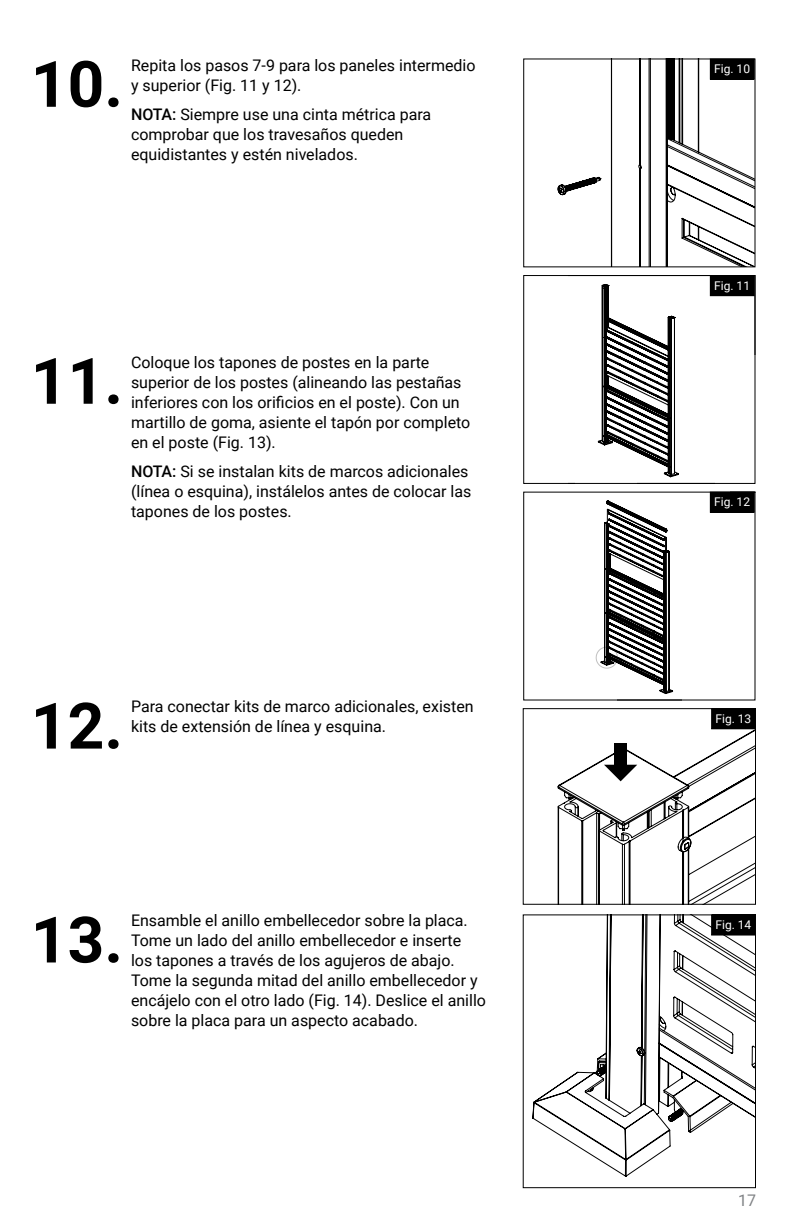
<style>
.page{position:relative;width:792px;height:1224px;background:#fff}
.page>*{position:absolute;margin:0;border:0;box-sizing:border-box;transform-origin:0 0}
.t1{font:700 64px "Roboto";color:#000}
.t2{font:16px/20px "Roboto";color:#000}
.t3{font:16px "Arial";color:#000}
.t4{font:16px "Roboto";color:#808285}
.t5{font:12px "Roboto";color:#fff}
.s1{font-weight:500}
</style>
<div class="page">
<hr style="left:791px;top:59px;width:1px;height:208px;background:#000">
<svg style="left:557px;top:60px;width:197px;height:205px"></svg>
<div style="left:523px;top:58px;width:233px;height:209px;border:1px solid #000"></div>
<hr style="left:791px;top:276px;width:1px;height:207px;background:#000">
<svg style="left:597px;top:284px;width:157px;height:194px"></svg>
<hr style="left:791px;top:495px;width:1px;height:205px;background:#000">
<svg style="left:595px;top:500px;width:78px;height:194px"></svg>
<div style="left:710px;top:59px;width:44px;height:20px;background:#000"></div>
<div style="left:710px;top:58px;width:45px;height:22px;border:1px solid #000"></div>
<div style="left:710px;top:276px;width:44px;height:20px;background:#000"></div>
<svg style="left:532px;top:916px;width:222px;height:261px"></svg>
<div style="left:523px;top:914px;width:233px;height:274px;border:1px solid #000"></div>
<svg style="left:557px;top:729px;width:197px;height:174px"></svg>
<div style="left:523px;top:708px;width:233px;height:197px;border:1px solid #000"></div>
<div style="left:614px;top:743px;width:13px;height:24px;background:#000"></div>
<svg style="left:604px;top:765px;width:33px;height:16px"></svg>
<div style="left:712px;top:709px;width:44px;height:20px;background:#000"></div>
<div style="left:711px;top:708px;width:45px;height:21px;border:1px solid #000"></div>
<div style="left:712px;top:915px;width:44px;height:20px;background:#000"></div>
<div style="left:711px;top:914px;width:45px;height:22px;border:1px solid #000"></div>
<div style="left:575px;top:467px;width:61px;height:20px;background:#fff"></div>
<div style="left:715px;top:356px;width:47px;height:131px;background:#fff"></div>
<div style="left:567px;top:492px;width:34px;height:17px;background:#fff"></div>
<div style="left:580px;top:689px;width:36px;height:17px;background:#fff"></div>
<div style="left:710px;top:492px;width:44px;height:20px;background:#000"></div>
<div style="left:710px;top:492px;width:45px;height:21px;border:1px solid #000"></div>
<div style="left:523px;top:492px;width:233px;height:209px;border:1px solid #000"></div>
<div style="left:523px;top:275px;width:233px;height:209px;border:1px solid #000"></div>
<h1 class="t1" style="left:31px;top:39px;width:94px">10.</h1>
<p class="t2" style="left:131px;top:54px;width:346px">Repita los pasos 7-9 para los paneles intermedio y superior (Fig. 11 y 12).</p>
<p class="t2" style="left:131px;top:103px;width:302px"><span class="s1">NOTA:</span> Siempre use una cinta métrica para comprobar que los travesaños queden equidistantes y estén nivelados.</p>
<h1 class="t1" style="left:31px;top:336px;width:94px">11.</h1>
<p class="t3" style="left:3px;top:353px;width:61px">TAIL AF</p>
<p class="t2" style="left:131px;top:351px;width:341px">Coloque los tapones de postes en la parte superior de los postes (alineando las pestañas inferiores con los orificios en el poste). Con un martillo de goma, asiente el tapón por completo en el poste (Fig. 13).</p>
<p class="t2" style="left:131px;top:460px;width:342px"><span class="s1">NOTA:</span> Si se instalan kits de marcos adicionales (línea o esquina), instálelos antes de colocar las tapones de los postes.</p>
<h1 class="t1" style="left:31px;top:681px;width:94px">12.</h1>
<p class="t2" style="left:131px;top:696px;width:344px">Para conectar kits de marco adicionales, existen kits de extensión de línea y esquina.</p>
<h1 class="t1" style="left:31px;top:895px;width:94px">13.</h1>
<p class="t2" style="left:131px;top:910px;width:356px">Ensamble el anillo embellecedor sobre la placa.<br>Tome un lado del anillo embellecedor e inserte los tapones a través de los agujeros de abajo.<br>Tome la segunda mitad del anillo embellecedor y encájelo con el otro lado (Fig. 14). Deslice el anillo sobre la placa para un aspecto acabado.</p>
<p class="t5" style="left:714px;top:61px;width:37px">Fig. 10</p>
<p class="t5" style="left:714px;top:277px;width:37px">Fig. 11</p>
<p class="t5" style="left:714px;top:494px;width:37px">Fig. 12</p>
<p class="t5" style="left:715px;top:710px;width:37px">Fig. 13</p>
<p class="t5" style="left:715px;top:917px;width:37px">Fig. 14</p>
<p class="t4" style="left:738px;top:1189px;width:19px">17</p>
</div>
